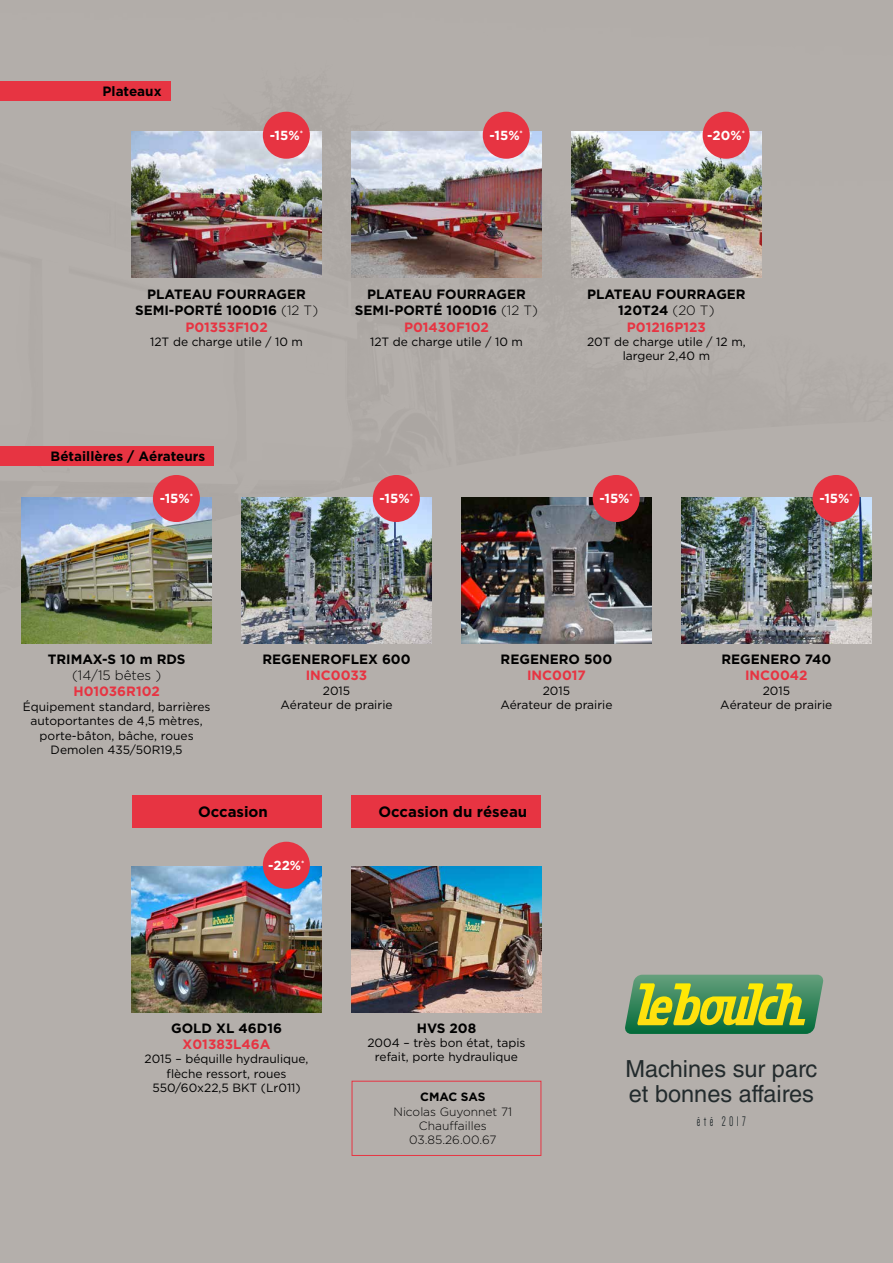
<style>
.page{position:relative;width:893px;height:1263px;background:#b4afab}
.page>*{position:absolute;margin:0;border:0;box-sizing:border-box;transform-origin:0 0}
.t1{font:23.55px/24.6px "Helvetica LT Std";color:#232b2d}
.t2{font:700 15px "Gotham";color:#000}
.t3{font:14.25px "Dense";letter-spacing:.27em;color:#232b2d;scale:.88 1}
.t4{font:700 13.5px/16.2px "Gotham";color:#000;text-align:center}
.t5{font:700 13.5px "Gotham";color:#e73442}
.t6{font:300 13.5px "Gotham";color:#000}
.t7{font:700 13.2px "Gotham";color:#fff}
.t8{font:12px/14.4px "Gotham";color:#000;text-align:center}
.t9{font:300 12px/14.4px "Gotham";color:#000;text-align:center}
.t10{font:700 12px "Gotham";letter-spacing:-.01em;color:#000}
.s1{font-weight:300}
.s2{color:#e73442}
</style>
<div class="page">
<img style="left:0;top:81px;width:872px;height:1051px">
<svg style="left:624px;top:975px;width:200px;height:59px;background:#7ba547"></svg>
<div style="left:0;top:81px;width:170px;height:19px;background:#e73442"></div>
<div style="left:0;top:446px;width:214px;height:19px;background:#e73442"></div>
<div style="left:352px;top:795px;width:189px;height:33px;background:#e73442"></div>
<div style="left:352px;top:1081px;width:189px;height:75px;border:1px solid #e73442"></div>
<div style="left:132px;top:795px;width:189px;height:33px;background:#e73442"></div>
<img style="left:22px;top:497px;width:189px;height:146px">
<img style="left:132px;top:866px;width:189px;height:146px">
<img style="left:132px;top:132px;width:189px;height:146px">
<img style="left:242px;top:497px;width:189px;height:146px">
<img style="left:352px;top:132px;width:189px;height:146px">
<img style="left:462px;top:497px;width:189px;height:146px">
<img style="left:352px;top:866px;width:189px;height:146px">
<img style="left:572px;top:132px;width:189px;height:146px">
<img style="left:681px;top:497px;width:190px;height:146px">
<div style="left:153px;top:475px;width:47px;height:47px;background:#e73442;border-radius:50%"></div>
<div style="left:263px;top:842px;width:47px;height:47px;background:#e73442;border-radius:50%"></div>
<div style="left:263px;top:112px;width:47px;height:47px;background:#e73442;border-radius:50%"></div>
<div style="left:593px;top:475px;width:47px;height:47px;background:#e73442;border-radius:50%"></div>
<div style="left:703px;top:112px;width:47px;height:47px;background:#e73442;border-radius:50%"></div>
<div style="left:373px;top:475px;width:47px;height:47px;background:#e73442;border-radius:50%"></div>
<div style="left:483px;top:112px;width:47px;height:47px;background:#e73442;border-radius:50%"></div>
<div style="left:813px;top:475px;width:47px;height:47px;background:#e73442;border-radius:50%"></div>
<p class="t4" style="left:103px;top:83px;width:60px">Plateaux</p>
<p class="t7" style="left:270px;top:128px;width:35px">-15%<sup>*</sup></p>
<p class="t7" style="left:490px;top:128px;width:35px">-15%<sup>*</sup></p>
<p class="t7" style="left:707px;top:128px;width:39px">-20%<sup>*</sup></p>
<p class="t4" style="left:135px;top:286px;width:185px">PLATEAU FOURRAGER<br>SEMI-PORTÉ 100D16 <span class="s1">(12 T)<br></span><span class="s2">P01353F102</span></p>
<p class="t8" style="left:150px;top:334px;width:154px">12T de charge utile / 10 m</p>
<p class="t4" style="left:355px;top:286px;width:185px">PLATEAU FOURRAGER<br>SEMI-PORTÉ 100D16 <span class="s1">(12 T)<br></span><span class="s2">P01430F102</span></p>
<p class="t8" style="left:370px;top:334px;width:154px">12T de charge utile / 10 m</p>
<p class="t4" style="left:51px;top:447px;width:156px">Bétaillères / Aérateurs</p>
<p class="t7" style="left:160px;top:491px;width:35px">-15%<sup>*</sup></p>
<p class="t7" style="left:380px;top:491px;width:35px">-15%<sup>*</sup></p>
<p class="t4" style="left:587px;top:286px;width:160px">PLATEAU FOURRAGER<br>120T24 <span class="s1">(20 T)<br></span><span class="s2">P01216P123</span></p>
<p class="t8" style="left:587px;top:334px;width:160px">20T de charge utile / 12 m, largeur 2,40 m</p>
<p class="t7" style="left:599px;top:491px;width:35px">-15%<sup>*</sup></p>
<p class="t7" style="left:819px;top:491px;width:35px">-15%<sup>*</sup></p>
<p class="t4" style="left:48px;top:651px;width:139px">TRIMAX-S 10 m RDS</p>
<p class="t6" style="left:72px;top:668px;width:91px">(14/15 bêtes )</p>
<p class="t5" style="left:73px;top:684px;width:88px">H01036R102</p>
<p class="t8" style="left:23px;top:699px;width:189px">Équipement standard, barrières autoportantes de 4,5 mètres, porte-bâton, bâche, roues<br>Demolen 435/50R19,5</p>
<p class="t4" style="left:262px;top:651px;width:150px">REGENEROFLEX 600</p>
<p class="t5" style="left:306px;top:668px;width:63px">INC0033</p>
<p class="t8" style="left:280px;top:683px;width:114px">2015<br>Aérateur de prairie</p>
<p class="t4" style="left:501px;top:651px;width:113px">REGENERO 500</p>
<p class="t5" style="left:527px;top:668px;width:60px">INC0017</p>
<p class="t8" style="left:500px;top:683px;width:114px">2015<br>Aérateur de prairie</p>
<p class="t2" style="left:198px;top:803px;width:71px">Occasion</p>
<p class="t7" style="left:268px;top:858px;width:38px">-22%<sup>*</sup></p>
<p class="t2" style="left:378px;top:803px;width:150px">Occasion du réseau</p>
<p class="t4" style="left:721px;top:651px;width:111px">REGENERO 740</p>
<p class="t5" style="left:745px;top:668px;width:64px">INC0042</p>
<p class="t8" style="left:720px;top:683px;width:114px">2015<br>Aérateur de prairie</p>
<p class="t4" style="left:171px;top:1019px;width:112px">GOLD XL 46D16</p>
<p class="t5" style="left:183px;top:1036px;width:89px">X01383L46A</p>
<p class="t8" style="left:145px;top:1051px;width:165px">2015 – béquille hydraulique, flèche ressort, roues<br>550/60x22,5 BKT (Lr011)</p>
<p class="t4" style="left:417px;top:1019px;width:61px">HVS 208</p>
<p class="t8" style="left:367px;top:1035px;width:160px">2004 – très bon état, tapis refait, porte hydraulique</p>
<p class="t10" style="left:420px;top:1090px;width:67px">CMAC SAS</p>
<p class="t9" style="left:393px;top:1104px;width:120px">Nicolas Guyonnet 71<br>Chauffailles<br>03.85.26.00.67</p>
<h1 class="t1" style="left:625px;top:1057px;width:193px">Machines sur parc et bonnes affaires</h1>
<p class="t3" style="left:697px;top:1114px;width:57px">été 2017</p>
</div>
